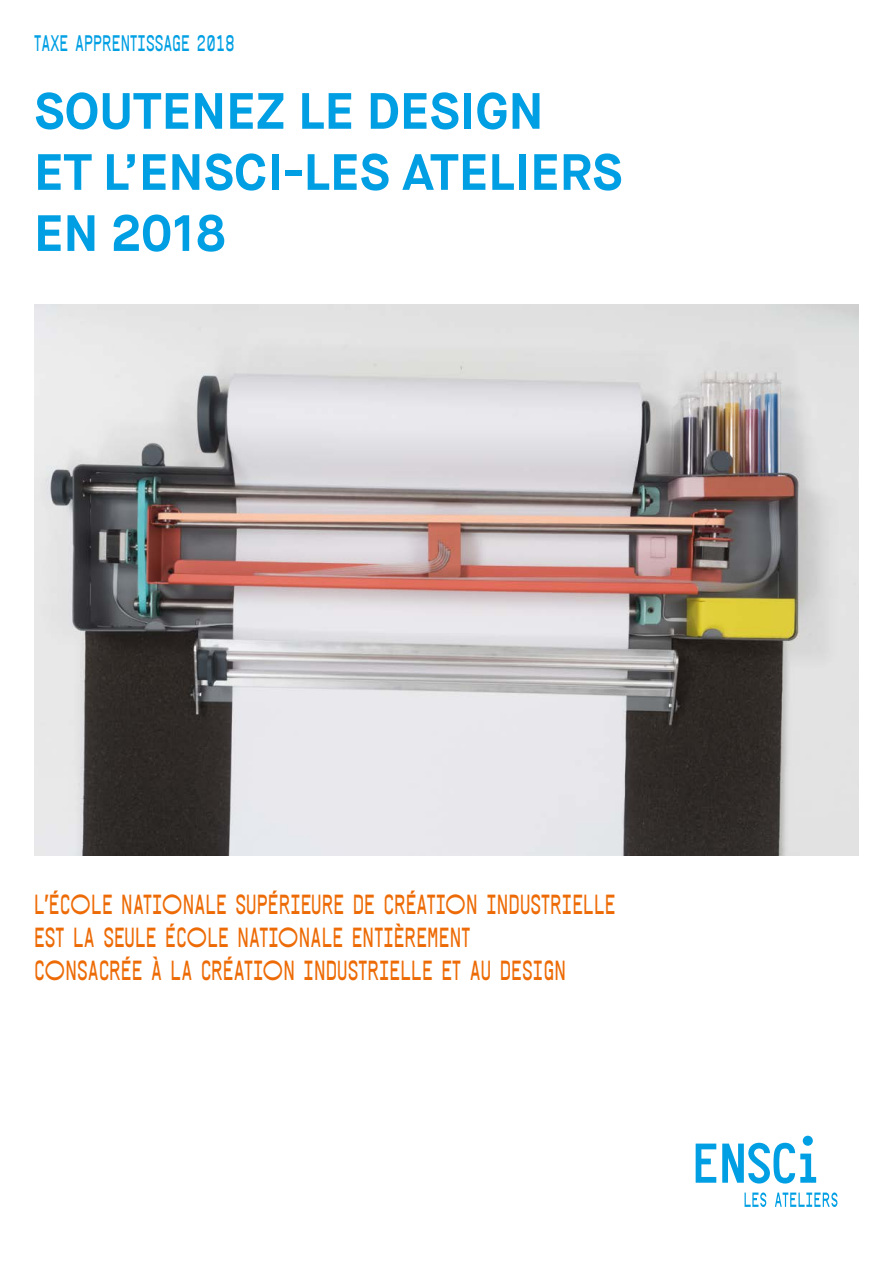
<style>
.page{position:relative;width:893px;height:1263px;background:#fff}
.page>*{position:absolute;margin:0;border:0;box-sizing:border-box;transform-origin:0 0}
.t1{font:700 50.85px/61.1px "Maison Neue";color:#009fe3}
.t2{font:27.6px/33.2px "Atelier New Metrics";color:#ed6b06}
.t3{font:22.5px "Atelier New Metrics";color:#009fe3}
</style>
<div class="page">
<img style="left:34px;top:305px;width:825px;height:550px">
<svg style="left:696px;top:1136px;width:120px;height:47px"></svg>
<svg style="left:744px;top:1192px;width:93px;height:15px"></svg>
<p class="t3" style="left:34px;top:31px;width:202px">TAXE APPRENTISSAGE 2018</p>
<h1 class="t1" style="left:34px;top:81px;width:590px">SOUTENEZ LE DESIGN<br>ET L’ENSCI-LES ATELIERS<br>EN 2018</h1>
<p class="t2" style="left:34px;top:888px;width:583px">L’ÉCOLE NATIONALE SUPÉRIEURE DE CRÉATION INDUSTRIELLE<br>EST LA SEULE ÉCOLE NATIONALE ENTIÈREMENT<br>CONSACRÉE À LA CRÉATION INDUSTRIELLE ET AU DESIGN</p>
</div>
